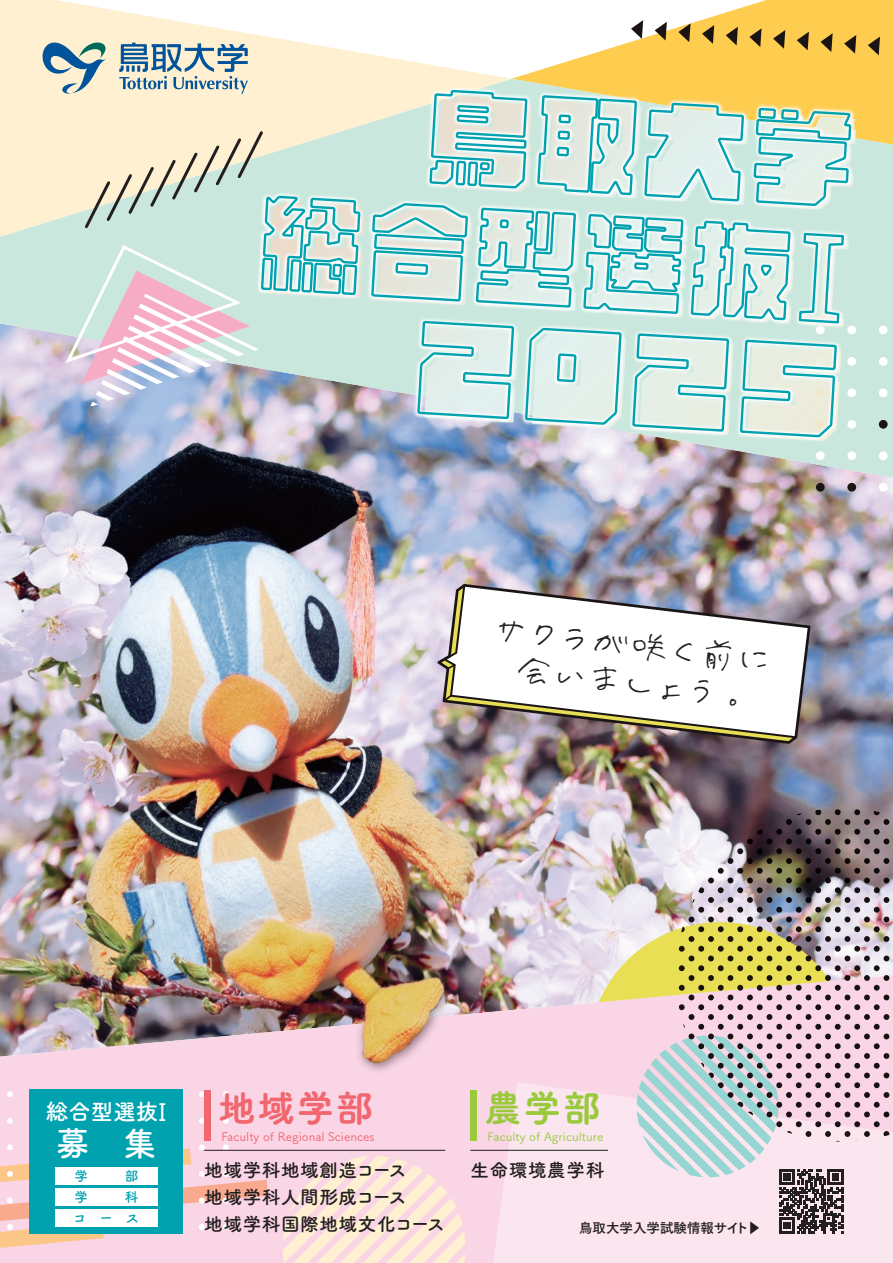
<style>
.page{position:relative;width:893px;height:1263px;background:#fff}
.page>*{position:absolute;margin:0;border:0;box-sizing:border-box;transform-origin:0 0}
.t1{font:44.1px/37.7px "Icing soda B";color:#231f20;text-align:center}
.t2{font:37.2px "Tsuku A Rd Gothic Std E";color:#f1666f}
.t3{font:37.2px "Tsuku A Rd Gothic Std E";color:#99ca3b}
.t4{font:33.75px "Tsuku B Rd Gothic Std B";color:#fff}
.t5{font:22.5px "Tsuku B Rd Gothic Std B";color:#fff}
.t6{font:18.6px/27px "Tsuku A Rd Gothic Std B";letter-spacing:.03em;color:#231f20}
.t7{font:13.5px "Tsuku Go Pro B";color:#231f20}
.t8{font:13.5px/20.7px "Tsuku B Rd Gothic Std B";color:#00a2b0;text-align:right}
.t9{font:11.85px "Tsuku A Rd Gothic Std M";color:#f1666f}
.t10{font:11.85px "Tsuku A Rd Gothic Std M";color:#99ca3b}
.s1{font-family:"UD Shin M Go Pro"}
</style>
<div class="page">
<img style="left:0;top:478px;width:893px;height:497px">
<svg style="left:724px;top:0;width:169px;height:13px;background:#fed264"></svg>
<svg style="left:0;top:237px;width:35px;height:241px;background:#cfd4d8"></svg>
<svg style="left:0;top:0;width:141px;height:237px;background:#fdf0d3"></svg>
<img style="left:0;top:975px;width:676px;height:288px">
<svg style="left:283px;top:1156px;width:182px;height:107px;background:#fbe2da"></svg>
<svg style="left:486px;top:1082px;width:407px;height:181px;background:#fae2ed"></svg>
<svg style="left:599px;top:922px;width:77px;height:80px;background:#ebe29b"></svg>
<img style="left:676px;top:808px;width:217px;height:333px">
<svg style="left:223px;top:1091px;width:6px;height:6px"></svg>
<svg style="left:223px;top:1118px;width:6px;height:6px"></svg>
<svg style="left:199px;top:1091px;width:5px;height:6px"></svg>
<svg style="left:199px;top:1118px;width:5px;height:6px"></svg>
<svg style="left:7px;top:1091px;width:6px;height:6px"></svg>
<svg style="left:7px;top:1118px;width:6px;height:6px"></svg>
<svg style="left:0;top:1144px;width:268px;height:113px;background:#f6ced2"></svg>
<img style="left:352px;top:966px;width:107px;height:112px">
<img style="left:362px;top:977px;width:82px;height:87px">
<div style="left:204px;top:1090px;width:6px;height:51px;background:#f1666f"></div>
<hr style="left:204px;top:1150px;width:241px;height:1px;background:#231f20">
<div style="left:470px;top:1090px;width:6px;height:51px;background:#99ca3b"></div>
<hr style="left:470px;top:1150px;width:138px;height:1px;background:#231f20">
<div style="left:30px;top:1089px;width:153px;height:144px;background:#00a2b0"></div>
<div style="left:55px;top:1167px;width:102px;height:18px;background:#fff"></div>
<div style="left:55px;top:1188px;width:102px;height:18px;background:#fff"></div>
<div style="left:55px;top:1209px;width:102px;height:18px;background:#fff"></div>
<svg style="left:637px;top:1035px;width:206px;height:198px;background:#cac7ce"></svg>
<img style="left:183px;top:13px;width:710px;height:499px">
<svg style="left:35px;top:15px;width:821px;height:467px;background:#cad8ce"></svg>
<img style="left:437px;top:584px;width:373px;height:160px">
<img style="left:438px;top:586px;width:357px;height:157px">
<h1 class="t1" style="left:490px;top:607px;width:292px;rotate:7deg">サクラが咲く前に会いましょう。</h1>
<p class="t5" style="left:46px;top:1094px;width:129px">総合型選抜<span class="s1">Ⅰ</span></p>
<h3 class="t4" style="left:56px;top:1117px;width:103px">募　集</h3>
<p class="t8" style="left:74px;top:1165px;width:15px">学</p>
<p class="t8" style="left:125px;top:1165px;width:15px">部</p>
<p class="t8" style="left:74px;top:1186px;width:15px">学</p>
<p class="t8" style="left:73px;top:1186px;width:68px">科<br>コース</p>
<h2 class="t2" style="left:218px;top:1078px;width:156px">地域学部</h2>
<p class="t9" style="left:221px;top:1127px;width:155px">Faculty of Regional Sciences</p>
<p class="t6" style="left:204px;top:1155px;width:243px">地域学科地域創造コース<br>地域学科人間形成コース<br>地域学科国際地域文化コース</p>
<h2 class="t3" style="left:485px;top:1078px;width:117px">農学部</h2>
<p class="t10" style="left:488px;top:1127px;width:117px">Faculty of Agriculture</p>
<p class="t6" style="left:471px;top:1155px;width:135px">生命環境農学科</p>
<p class="t7" style="left:579px;top:1216px;width:183px">鳥取大学入学試験情報サイト▶</p>
</div>
